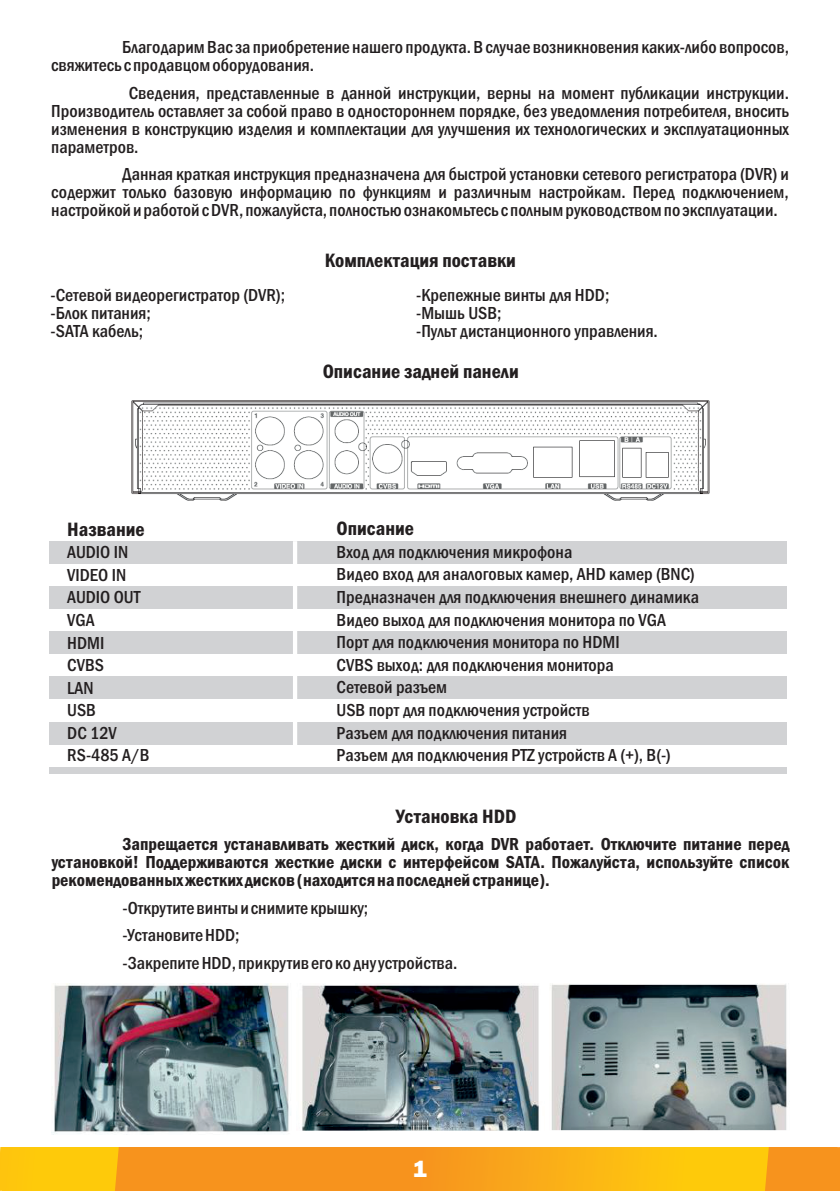
<style>
.page{position:relative;width:840px;height:1191px;background:#fff}
.page>*{position:absolute;margin:0;border:0;box-sizing:border-box;transform-origin:0 0}
.t1{font:800 24px "Franklin Gothic";color:#fff}
.t2{font:600 condensed 20px "Franklin Gothic";color:#231f20}
.t3{font:500 condensed 18px/22.6px "Franklin Gothic";color:#231f20}
.t4{font:600 condensed 18px/18px "Franklin Gothic";color:#231f20;text-align:justify}
</style>
<div class="page">
<img style="left:52px;top:983px;width:239px;height:151px">
<img style="left:550px;top:983px;width:237px;height:148px">
<img style="left:302px;top:984px;width:237px;height:147px">
<svg style="left:1px;top:1147px;width:838px;height:43px;background:#f9a816"></svg>
<img style="left:131px;top:400px;width:578px;height:101px">
<div style="left:49px;top:541px;width:737px;height:23px;background:#d1d2d4"></div>
<div style="left:49px;top:586px;width:737px;height:23px;background:#d1d2d4"></div>
<div style="left:49px;top:631px;width:737px;height:23px;background:#d1d2d4"></div>
<div style="left:49px;top:676px;width:737px;height:23px;background:#d1d2d4"></div>
<div style="left:49px;top:721px;width:737px;height:23px;background:#d1d2d4"></div>
<div style="left:49px;top:767px;width:737px;height:6px;background:#d1d2d4"></div>
<hr style="left:293px;top:541px;width:4px;height:218px;background:#fff">
<p class="t3" style="left:51px;top:39px;width:738px;line-height:18px;text-indent:71px">Благодарим Вас за приобретение нашего продукта. В случае возникновения каких-либо вопросов, свяжитесь с продавцом оборудования.</p>
<p class="t3" style="left:51px;top:85px;width:739px;line-height:18px;text-align:justify;text-indent:77px">Сведения, представленные в данной инструкции, верны на момент публикации инструкции.<br>Производитель оставляет за собой право в одностороннем порядке, без уведомления потребителя, вносить изменения в конструкцию изделия и комплектации для улучшения их технологических и эксплуатационных параметров.</p>
<p class="t3" style="left:51px;top:166px;width:739px;line-height:18px;text-align:justify;text-indent:71px">Данная краткая инструкция предназначена для быстрой установки сетевого регистратора (DVR) и содержит только базовую информацию по функциям и различным настройкам. Перед подключением, настройкой и работой с DVR, пожалуйста, полностью ознакомьтесь с полным руководством по эксплуатации.</p>
<p class="t3" style="left:51px;top:287px;width:236px;line-height:18px">-Сетевой видеорегистратор (DVR); -Блок питания;<br>-SATA кабель;</p>
<p class="t2" style="left:325px;top:253px;width:192px">Комплектация поставки</p>
<p class="t3" style="left:416px;top:287px;width:243px;line-height:18px">-Крепежные винты для HDD; -Мышь USB;<br>-Пульт дистанционного управления.</p>
<p class="t2" style="left:322px;top:364px;width:197px">Описание задней панели</p>
<p class="t2" style="left:67px;top:521px;width:79px">Название</p>
<p class="t3" style="left:67px;top:542px;width:84px">AUDIO IN<br>VIDEO IN<br>AUDIO OUT<br>VGA<br>HDMI<br>CVBS<br>LAN<br>USB<br>DC 12V<br>RS-485 A/B</p>
<p class="t2" style="left:336px;top:521px;width:79px">Описание</p>
<p class="t3" style="left:336px;top:542px;width:364px">Вход для подключения микрофона<br>Видео вход для аналоговых камер, AHD камер (BNC)<br>Предназначен для подключения внешнего динамика Видео выход для подключения монитора по VGA Порт для подключения монитора по HDMI<br>CVBS выход: для подключения монитора<br>Сетевой разъем<br>USB порт для подключения устройств<br>Разъем для подключения питания<br>Разъем для подключения PTZ устройств А (+), В(-)</p>
<p class="t2" style="left:395px;top:808px;width:122px">Установка HDD</p>
<p class="t4" style="left:52px;top:836px;width:739px;text-indent:71px">Запрещается устанавливать жесткий диск, когда DVR работает. Отключите питание перед установкой! Поддерживаются жесткие диски с интерфейсом SATA. Пожалуйста, используйте список рекомендованных жестких дисков (находится на последней странице).</p>
<p class="t3" style="left:122px;top:895px;width:336px;line-height:27.6px">-Открутите винты и снимите крышку;<br>-Установите HDD;<br>-Закрепите HDD, прикрутив его ко дну устройства.</p>
<h1 class="t1" style="left:412px;top:1160px;width:16px">1</h1>
</div>
